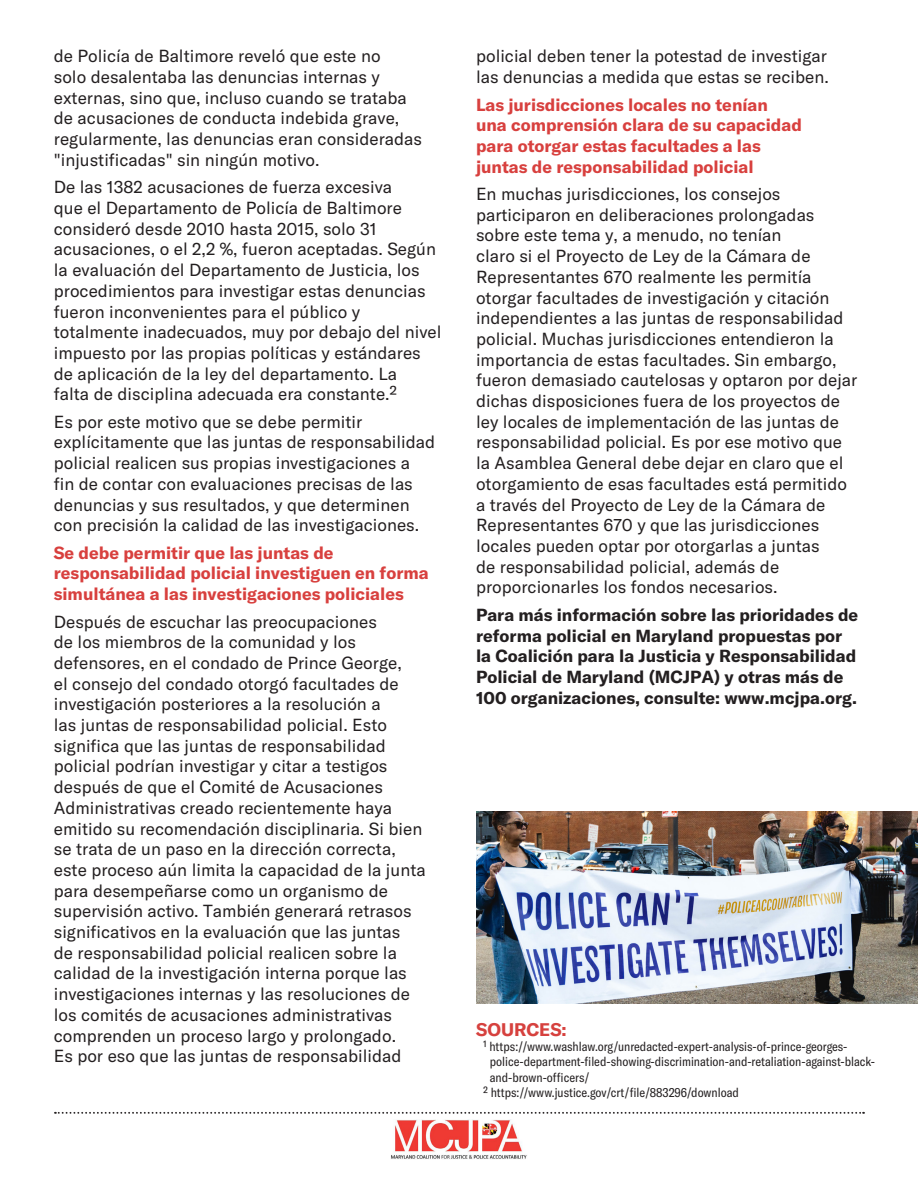
<style>
.page{position:relative;width:918px;height:1188px;background:#fff}
.page>*{position:absolute;margin:0;border:0;box-sizing:border-box;transform-origin:0 0}
.t1{font:700 18px "GT America";color:#d6413e}
.t2{font:17.25px/20.7px "GT America";color:#231f20}
.t3{font:700 17.25px/20.7px "GT America";color:#d8403e}
.t4{font:700 17.25px/20.7px "GT America";color:#231f20}
.t5{font:condensed 12.75px/15.3px "GT America";color:#231f20}
</style>
<div class="page">
<svg style="left:55px;top:1112px;width:809px;height:2px"></svg>
<img style="left:391px;top:1119px;width:136px;height:40px">
<img style="left:476px;top:811px;width:442px;height:192px">
<p class="t2" style="left:54px;top:46px;width:370px">de Policía de Baltimore reveló que este no<br>solo desalentaba las denuncias internas y externas, sino que, incluso cuando se trataba de acusaciones de conducta indebida grave, regularmente, las denuncias eran consideradas "injustificadas" sin ningún motivo.</p>
<p class="t2" style="left:54px;top:177px;width:389px">De las 1382 acusaciones de fuerza excesiva<br>que el Departamento de Policía de Baltimore consideró desde 2010 hasta 2015, solo 31 acusaciones, o el 2,2 %, fueron aceptadas. Según la evaluación del Departamento de Justicia, los procedimientos para investigar estas denuncias fueron inconvenientes para el público y totalmente inadecuados, muy por debajo del nivel impuesto por las propias políticas y estándares de aplicación de la ley del departamento. La<br>falta de disciplina adecuada era constante.2</p>
<p class="t2" style="left:54px;top:411px;width:383px">Es por este motivo que se debe permitir explícitamente que las juntas de responsabilidad policial realicen sus propias investigaciones a<br>fin de contar con evaluaciones precisas de las denuncias y sus resultados, y que determinen con precisión la calidad de las investigaciones.</p>
<p class="t3" style="left:54px;top:542px;width:376px">Se debe permitir que las juntas de responsabilidad policial investiguen en forma simultánea a las investigaciones policiales</p>
<p class="t2" style="left:54px;top:611px;width:373px">Después de escuchar las preocupaciones<br>de los miembros de la comunidad y los defensores, en el condado de Prince George,<br>el consejo del condado otorgó facultades de investigación posteriores a la resolución a<br>las juntas de responsabilidad policial. Esto significa que las juntas de responsabilidad policial podrían investigar y citar a testigos después de que el Comité de Acusaciones Administrativas creado recientemente haya emitido su recomendación disciplinaria. Si bien se trata de un paso en la dirección correcta, este proceso aún limita la capacidad de la junta para desempeñarse como un organismo de supervisión activo. También generará retrasos significativos en la evaluación que las juntas<br>de responsabilidad policial realicen sobre la calidad de la investigación interna porque las investigaciones internas y las resoluciones de los comités de acusaciones administrativas comprenden un proceso largo y prolongado.<br>Es por eso que las juntas de responsabilidad</p>
<p class="t2" style="left:476px;top:46px;width:354px">policial deben tener la potestad de investigar las denuncias a medida que estas se reciben.</p>
<p class="t3" style="left:476px;top:94px;width:328px">Las jurisdicciones locales no tenían una comprensión clara de su capacidad para otorgar estas facultades a las juntas de responsabilidad policial</p>
<p class="t2" style="left:476px;top:184px;width:383px">En muchas jurisdicciones, los consejos participaron en deliberaciones prolongadas sobre este tema y, a menudo, no tenían<br>claro si el Proyecto de Ley de la Cámara de Representantes 670 realmente les permitía otorgar facultades de investigación y citación independientes a las juntas de responsabilidad policial. Muchas jurisdicciones entendieron la importancia de estas facultades. Sin embargo, fueron demasiado cautelosas y optaron por dejar dichas disposiciones fuera de los proyectos de ley locales de implementación de las juntas de responsabilidad policial. Es por ese motivo que la Asamblea General debe dejar en claro que el otorgamiento de esas facultades está permitido a través del Proyecto de Ley de la Cámara de Representantes 670 y que las jurisdicciones locales pueden optar por otorgarlas a juntas<br>de responsabilidad policial, además de proporcionarles los fondos necesarios.</p>
<p class="t4" style="left:476px;top:604px;width:384px">Para más información sobre las prioridades de reforma policial en Maryland propuestas por la Coalición para la Justicia y Responsabilidad Policial de Maryland (MCJPA) y otras más de 100 organizaciones, consulte: www.mcjpa.org.</p>
<p class="t1" style="left:476px;top:1018px;width:92px">SOURCES:</p>
<p class="t5" style="left:490px;top:1039px;width:387px;text-indent:-7px">1 https://www.washlaw.org/unredacted-expert-analysis-of-prince-georges&shy;police-department-filed-showing-discrimination-and-retaliation-against-black&shy;and-brown-officers/</p>
<p class="t5" style="left:483px;top:1085px;width:257px">2 https://www.justice.gov/crt/file/883296/download</p>
</div>
